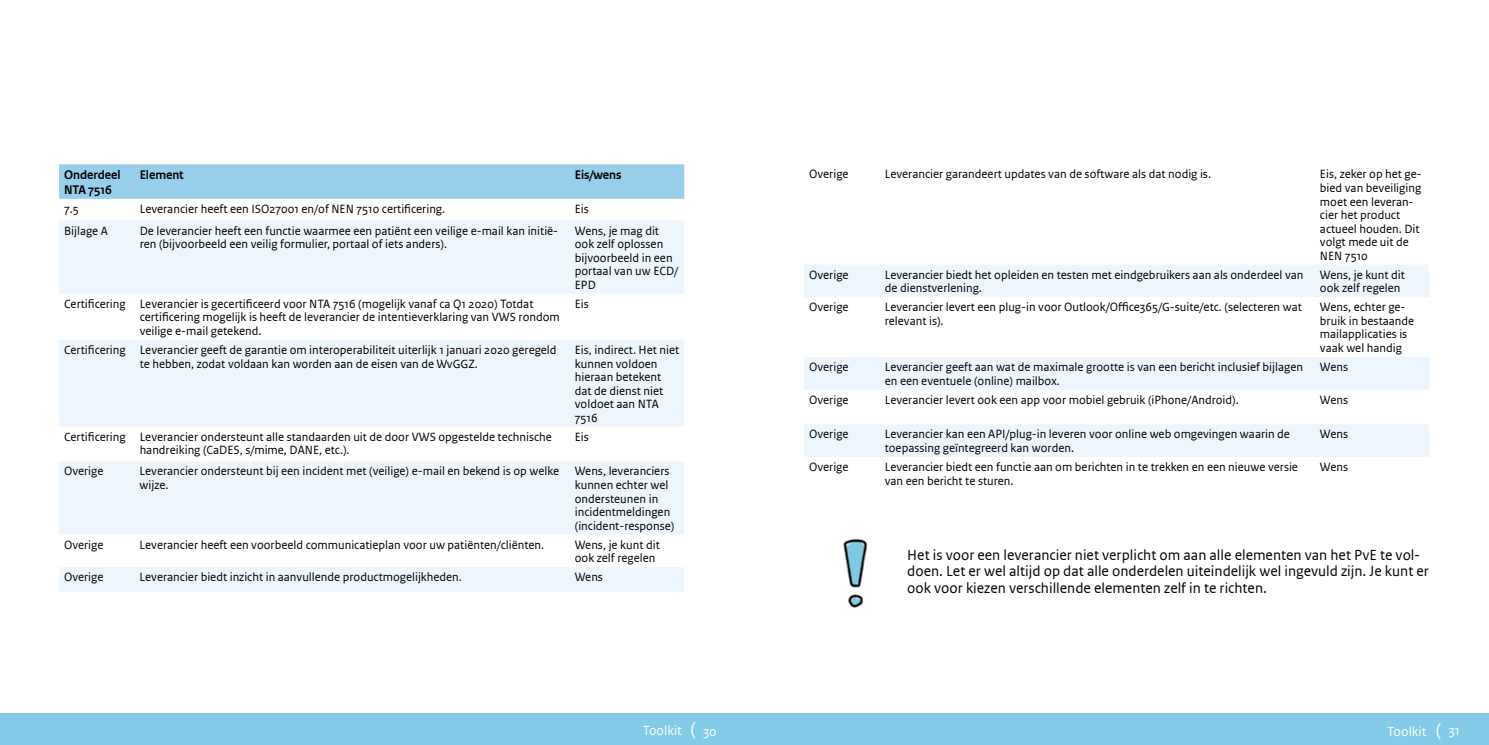
<style>
.page{position:relative;width:1489px;height:745px;background:#fff}
.page>*{position:absolute;margin:0;border:0;box-sizing:border-box;transform-origin:0 0}
.t1{font:13.75px/16.5px "Rijksoverheid Sans Text";color:#000}
.t2{font:700 12.5px/15px "Rijksoverheid Sans Heading";color:#000}
.t3{font:12.5px "Rijksoverheid Sans Text";color:#fff}
.t4{font:11.25px/13.5px "Rijksoverheid Sans Text";color:#000}
.s1{font-size:17.5px}
</style>
<div class="page">
<div style="left:0;top:712px;width:1488px;height:32px;background:#83cae7"></div>
<div style="left:59px;top:164px;width:625px;height:35px;background:#97cfea"></div>
<svg style="left:59px;top:221px;width:625px;height:370px;fill:#edf6fc"></svg>
<svg style="left:804px;top:265px;width:625px;height:191px;fill:#f3f9fd"></svg>
<img style="left:843px;top:538px;width:25px;height:70px">
<p class="t2" style="left:64px;top:167px;width:58px">Onderdeel<br>NTA 7516</p>
<p class="t2" style="left:140px;top:167px;width:46px">Element</p>
<p class="t2" style="left:575px;top:167px;width:48px">Eis/wens</p>
<p class="t4" style="left:64px;top:202px;width:16px">7.5</p>
<p class="t4" style="left:140px;top:202px;width:307px">Leverancier heeft een ISO27001 en/of NEN 7510 certificering.</p>
<p class="t4" style="left:575px;top:202px;width:16px">Eis</p>
<p class="t4" style="left:64px;top:223px;width:45px">Bijlage A</p>
<p class="t4" style="left:140px;top:223px;width:420px">De leverancier heeft een functie waarmee een patiënt een veilige e-mail kan initië&shy;ren (bijvoorbeeld een veilig formulier, portaal of iets anders).</p>
<p class="t4" style="left:575px;top:223px;width:105px">Wens, je mag dit ook zelf oplossen bijvoorbeeld in een portaal van uw ECD/<br>EPD</p>
<p class="t4" style="left:140px;top:297px;width:421px;text-indent:-76px">Certificering Leverancier is gecertificeerd voor NTA 7516 (mogelijk vanaf ca Q1 2020) Totdat certificering mogelijk is heeft de leverancier de intentieverklaring van VWS rondom veilige e-mail getekend.</p>
<p class="t4" style="left:575px;top:297px;width:16px">Eis</p>
<p class="t4" style="left:64px;top:343px;width:494px;text-align:center">Certificering Leverancier geeft de garantie om interoperabiliteit uiterlijk 1 januari 2020 geregeld te hebben, zodat voldaan kan worden aan de eisen van de WvGGZ.</p>
<p class="t4" style="left:575px;top:343px;width:106px">Eis, indirect. Het niet kunnen voldoen hieraan betekent dat de dienst niet voldoet aan NTA<br>7516</p>
<p class="t4" style="left:140px;top:429px;width:414px;text-indent:-76px">Certificering Leverancier ondersteunt alle standaarden uit de door VWS opgestelde technische handreiking (CaDES, s/mime, DANE, etc.).</p>
<p class="t4" style="left:575px;top:429px;width:16px">Eis</p>
<p class="t4" style="left:64px;top:464px;width:41px">Overige</p>
<p class="t4" style="left:140px;top:464px;width:421px">Leverancier ondersteunt bij een incident met (veilige) e-mail en bekend is op welke wijze.</p>
<p class="t4" style="left:575px;top:464px;width:101px">Wens, leveranciers kunnen echter wel ondersteunen in incidentmeldingen (incident-response)</p>
<p class="t4" style="left:64px;top:537px;width:41px">Overige</p>
<p class="t4" style="left:140px;top:537px;width:406px">Leverancier heeft een voorbeeld communicatieplan voor uw patiënten/cliënten.</p>
<p class="t4" style="left:575px;top:537px;width:86px">Wens, je kunt dit ook zelf regelen</p>
<p class="t4" style="left:64px;top:570px;width:41px">Overige</p>
<p class="t4" style="left:140px;top:570px;width:324px">Leverancier biedt inzicht in aanvullende productmogelijkheden.</p>
<p class="t4" style="left:575px;top:570px;width:30px">Wens</p>
<p class="t4" style="left:809px;top:167px;width:41px">Overige</p>
<p class="t4" style="left:884px;top:167px;width:328px">Leverancier garandeert updates van de software als dat nodig is.</p>
<p class="t4" style="left:1319px;top:167px;width:103px">Eis, zeker op het ge&shy;bied van beveiliging moet een leveran&shy;cier het product actueel houden. Dit volgt mede uit de<br>NEN 7510</p>
<p class="t4" style="left:809px;top:267px;width:41px">Overige</p>
<p class="t4" style="left:884px;top:267px;width:420px">Leverancier biedt het opleiden en testen met eindgebruikers aan als onderdeel van de dienstverlening.</p>
<p class="t4" style="left:1319px;top:267px;width:86px">Wens, je kunt dit ook zelf regelen</p>
<p class="t4" style="left:809px;top:300px;width:41px">Overige</p>
<p class="t4" style="left:884px;top:300px;width:418px">Leverancier levert een plug-in voor Outlook/Office365/G-suite/etc. (selecteren wat relevant is).</p>
<p class="t4" style="left:1319px;top:300px;width:96px">Wens, echter ge&shy;bruik in bestaande mailapplicaties is vaak wel handig</p>
<p class="t4" style="left:809px;top:360px;width:41px">Overige</p>
<p class="t4" style="left:884px;top:360px;width:420px">Leverancier geeft aan wat de maximale grootte is van een bericht inclusief bijlagen en een eventuele (online) mailbox.</p>
<p class="t4" style="left:1319px;top:360px;width:30px">Wens</p>
<p class="t4" style="left:809px;top:392px;width:41px">Overige</p>
<p class="t4" style="left:884px;top:392px;width:355px">Leverancier levert ook een app voor mobiel gebruik (iPhone/Android).</p>
<p class="t4" style="left:1319px;top:392px;width:30px">Wens</p>
<p class="t4" style="left:809px;top:427px;width:41px">Overige</p>
<p class="t4" style="left:884px;top:427px;width:407px">Leverancier kan een API/plug-in leveren voor online web omgevingen waarin de toepassing geïntegreerd kan worden.</p>
<p class="t4" style="left:1319px;top:427px;width:30px">Wens</p>
<p class="t4" style="left:809px;top:460px;width:41px">Overige</p>
<p class="t4" style="left:884px;top:460px;width:415px">Leverancier biedt een functie aan om berichten in te trekken en een nieuwe versie van een bericht te sturen.</p>
<p class="t4" style="left:1319px;top:460px;width:30px">Wens</p>
<p class="t1" style="left:907px;top:546px;width:523px">Het is voor een leverancier niet verplicht om aan alle elementen van het PvE te vol&shy;doen. Let er wel altijd op dat alle onderdelen uiteindelijk wel ingevuld zijn. Je kunt er ook voor kiezen verschillende elementen zelf in te richten.</p>
<p class="t3" style="left:642px;top:722px;width:75px">Toolkit <span class="s1">(</span> 30</p>
<p class="t3" style="left:1386px;top:723px;width:56px">Toolkit <span class="s1">(</span></p>
<p class="t3" style="left:1448px;top:722px;width:13px">31</p>
</div>
